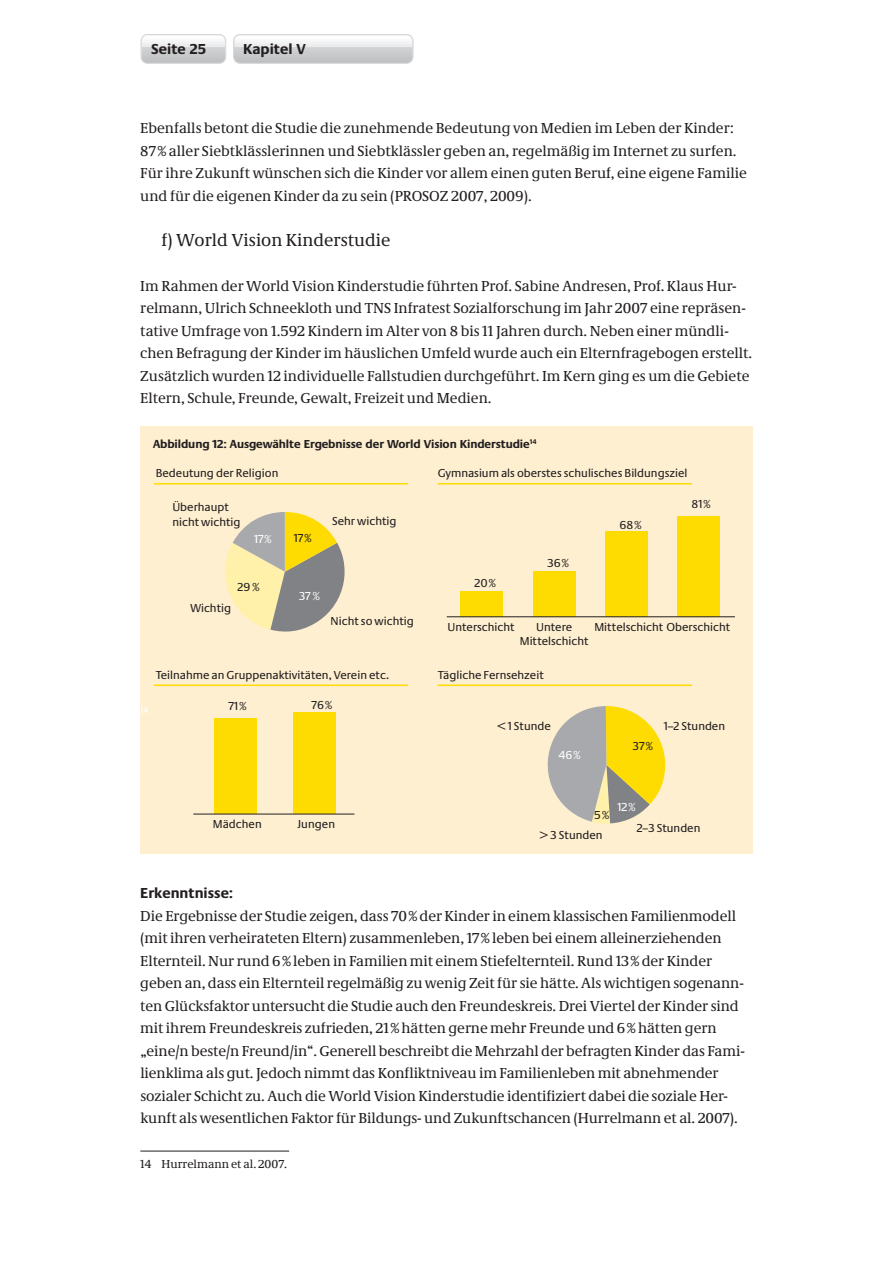
<style>
.page{position:relative;width:893px;height:1263px;background:#fff}
.page>*{position:absolute;margin:0;border:0;box-sizing:border-box;transform-origin:0 0}
.t1{font:18px "Neue Demos";color:#231f20}
.t2{font:15px/22.5px "Neue Demos";letter-spacing:-.005em;color:#231f20}
.t3{font:700 15px "Neue Praxis";color:#231f20}
.t4{font:12px/14.4px "Neue Praxis";color:#231f20}
.t5{font:700 12px "Neue Praxis";letter-spacing:-.01em;color:#231f20}
.t6{font:12px "Neue Demos";color:#231f20}
.t7{font:12px "Neue Praxis";color:#fff}
.t8{font:8.7px "Neue Demos";color:#fff}
.s1{font-family:"Neue Praxis";font-weight:700}
</style>
<div class="page">
<svg style="left:141px;top:34px;width:85px;height:30px;background:#d4d5d6"></svg>
<img style="left:142px;top:36px;width:83px;height:6px">
<svg style="left:233px;top:34px;width:181px;height:30px"></svg>
<div style="left:140px;top:426px;width:613px;height:427px;background:#feefd0"></div>
<hr style="left:154px;top:483px;width:254px;height:1px;background:#ffdc01">
<hr style="left:154px;top:684px;width:254px;height:2px;background:#ffdc01">
<hr style="left:438px;top:684px;width:254px;height:2px;background:#ffdc01">
<hr style="left:438px;top:483px;width:254px;height:1px;background:#ffdc01">
<div style="left:214px;top:718px;width:43px;height:96px;background:#ffdc01"></div>
<div style="left:294px;top:712px;width:42px;height:102px;background:#ffdc01"></div>
<hr style="left:193px;top:814px;width:161px;height:1px;background:#231f20">
<div style="left:461px;top:591px;width:42px;height:26px;background:#ffdc01"></div>
<div style="left:534px;top:571px;width:42px;height:46px;background:#ffdc01"></div>
<div style="left:606px;top:531px;width:42px;height:86px;background:#ffdc01"></div>
<div style="left:678px;top:516px;width:42px;height:101px;background:#ffdc01"></div>
<hr style="left:447px;top:616px;width:288px;height:1px;background:#231f20">
<svg style="left:225px;top:512px;width:120px;height:120px"></svg>
<svg style="left:547px;top:706px;width:118px;height:118px"></svg>
<hr style="left:140px;top:1151px;width:149px;height:1px;background:#231f20">
<p class="t3" style="left:151px;top:39px;width:57px">Seite 25</p>
<p class="t3" style="left:243px;top:39px;width:64px">Kapitel V</p>
<p class="t2" style="left:140px;top:117px;width:608px">Ebenfalls betont die Studie die zunehmende Bedeutung von Medien im Leben der Kinder:<br>87 % aller Siebtklässlerinnen und Siebtklässler geben an, regelmäßig im Internet zu surfen.<br>Für ihre Zukunft wünschen sich die Kinder vor allem einen guten Beruf, eine eigene Familie und für die eigenen Kinder da zu sein (PROSOZ 2007, 2009).</p>
<p class="t1" style="left:162px;top:229px;width:230px">f) World Vision Kinderstudie</p>
<p class="t2" style="left:140px;top:274px;width:613px">Im Rahmen der World Vision Kinderstudie führten Prof. Sabine Andresen, Prof. Klaus Hur&shy;relmann, Ulrich Schneekloth und TNS Infratest Sozialforschung im Jahr 2007 eine repräsen&shy;tative Umfrage von 1.592 Kindern im Alter von 8 bis 11 Jahren durch. Neben einer mündli&shy;chen Befragung der Kinder im häuslichen Umfeld wurde auch ein Elternfragebogen erstellt.<br>Zusätzlich wurden 12 individuelle Fallstudien durchgeführt. Im Kern ging es um die Gebiete Eltern, Schule, Freunde, Gewalt, Freizeit und Medien.</p>
<p class="t5" style="left:153px;top:437px;width:385px">Abbildung 12: Ausgewählte Ergebnisse der World Vision Kinderstudie<sup>14</sup></p>
<p class="t4" style="left:156px;top:466px;width:124px">Bedeutung der Religion</p>
<p class="t4" style="left:438px;top:466px;width:251px">Gymnasium als oberstes schulisches Bildungsziel</p>
<p class="t4" style="left:172px;top:500px;width:70px">Überhaupt nicht wichtig</p>
<p class="t7" style="left:254px;top:532px;width:19px">17 %</p>
<p class="t4" style="left:294px;top:531px;width:19px">17 %</p>
<p class="t4" style="left:332px;top:514px;width:66px">Sehr wichtig</p>
<p class="t4" style="left:237px;top:580px;width:24px">29 %</p>
<p class="t4" style="left:190px;top:601px;width:42px">Wichtig</p>
<p class="t7" style="left:299px;top:589px;width:22px">37 %</p>
<p class="t4" style="left:331px;top:613px;width:85px">Nicht so wichtig</p>
<p class="t4" style="left:474px;top:576px;width:23px">20 %</p>
<p class="t4" style="left:547px;top:556px;width:23px">36 %</p>
<p class="t4" style="left:619px;top:518px;width:24px">68 %</p>
<p class="t4" style="left:691px;top:496px;width:21px">81 %</p>
<p class="t4" style="left:447px;top:619px;width:69px">Unterschicht</p>
<p class="t4" style="left:594px;top:619px;width:137px">Mittelschicht Oberschicht</p>
<p class="t4" style="left:520px;top:619px;width:70px;text-align:center">Untere<br>Mittelschicht</p>
<p class="t4" style="left:156px;top:667px;width:235px">Teilnahme an Gruppenaktivitäten, Verein etc.</p>
<p class="t4" style="left:438px;top:667px;width:108px">Tägliche Fernsehzeit</p>
<p class="t8" style="left:140px;top:705px;width:9px">14</p>
<p class="t4" style="left:228px;top:698px;width:20px">71 %</p>
<p class="t4" style="left:312px;top:697px;width:22px">76 %</p>
<p class="t4" style="left:213px;top:816px;width:50px">Mädchen</p>
<p class="t4" style="left:298px;top:816px;width:39px">Jungen</p>
<p class="t4" style="left:497px;top:718px;width:55px">&lt; 1 Stunde</p>
<p class="t4" style="left:664px;top:719px;width:63px">1–2 Stunden</p>
<p class="t7" style="left:558px;top:748px;width:24px">46 %</p>
<p class="t4" style="left:633px;top:739px;width:21px">37 %</p>
<p class="t4" style="left:594px;top:807px;width:16px">5 %</p>
<p class="t4" style="left:540px;top:828px;width:64px">&gt; 3 Stunden</p>
<p class="t7" style="left:617px;top:800px;width:20px">12 %</p>
<p class="t4" style="left:637px;top:821px;width:65px">2–3 Stunden</p>
<p class="t2" style="left:140px;top:882px;width:606px"><span class="s1">Erkenntnisse:<br></span>Die Ergebnisse der Studie zeigen, dass 70 % der Kinder in einem klassischen Familienmodell (mit ihren verheirateten Eltern) zusammenleben, 17 % leben bei einem alleinerziehenden Elternteil. Nur rund 6 % leben in Familien mit einem Stiefelternteil. Rund 13 % der Kinder geben an, dass ein Elternteil regelmäßig zu wenig Zeit für sie hätte. Als wichtigen sogenann&shy;ten Glücksfaktor untersucht die Studie auch den Freundeskreis. Drei Viertel der Kinder sind mit ihrem Freundeskreis zufrieden, 21 % hätten gerne mehr Freunde und 6 % hätten gern „eine/n beste/n Freund/in“. Generell beschreibt die Mehrzahl der befragten Kinder das Fami&shy;lienklima als gut. Jedoch nimmt das Konfliktniveau im Familienleben mit abnehmender sozialer Schicht zu. Auch die World Vision Kinderstudie identifiziert dabei die soziale Her&shy;kunft als wesentlichen Faktor für Bildungs- und Zukunftschancen (Hurrelmann et al. 2007).</p>
<p class="t6" style="left:140px;top:1157px;width:148px">14 Hurrelmann et al. 2007.</p>
</div>
